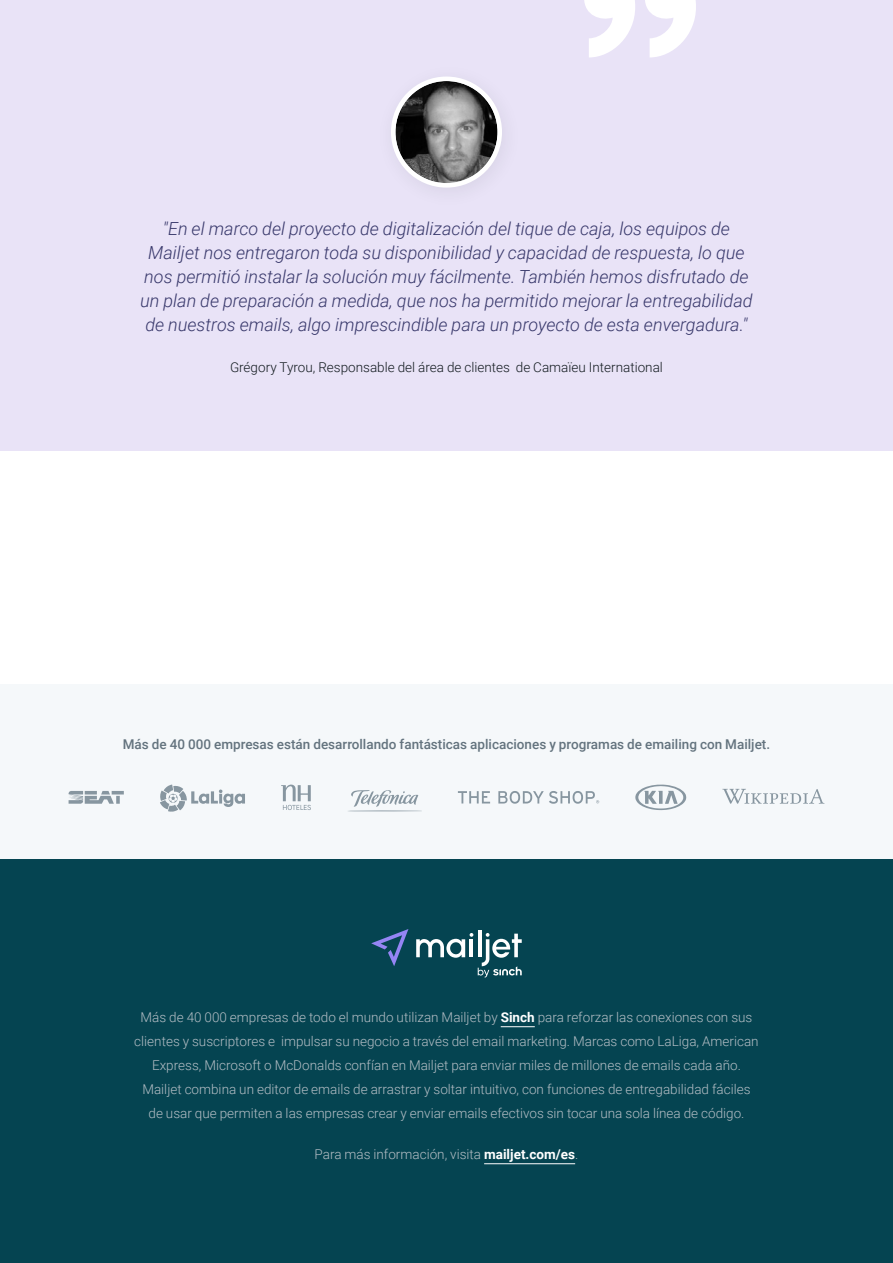
<style>
.page{position:relative;width:893px;height:1263px;background:#fff}
.page>*{position:absolute;margin:0;border:0;box-sizing:border-box;transform-origin:0 0}
.t1{font:italic 300 18px/24px "Roboto";color:#38386b;text-align:center}
.t2{font:300 13.5px/24px "Roboto";color:#b3bdc4;text-align:center}
.t3{font:500 13.5px "Roboto";color:#63737e}
.t4{font:300 13.5px "Roboto";color:#131b20}
.s1{font-weight:700;color:#fff}
</style>
<div class="page">
<div style="left:0;top:859px;width:893px;height:404px;background:#054451"></div>
<div style="left:0;top:685px;width:893px;height:174px;background:#f5f8fa"></div>
<hr style="left:501px;top:1026px;width:34px;height:1px;background:#fff">
<hr style="left:484px;top:1163px;width:91px;height:1px;background:#fff">
<svg style="left:722px;top:789px;width:102px;height:15px"></svg>
<svg style="left:635px;top:784px;width:52px;height:26px"></svg>
<svg style="left:68px;top:791px;width:56px;height:13px"></svg>
<svg style="left:160px;top:784px;width:85px;height:28px"></svg>
<svg style="left:281px;top:784px;width:30px;height:26px"></svg>
<svg style="left:348px;top:790px;width:74px;height:21px"></svg>
<svg style="left:458px;top:791px;width:32px;height:12px"></svg>
<svg style="left:498px;top:791px;width:101px;height:13px"></svg>
<hr style="left:478px;top:930px;width:3px;height:27px;background:#fff">
<svg style="left:371px;top:929px;width:37px;height:37px"></svg>
<svg style="left:416px;top:933px;width:106px;height:45px"></svg>
<div style="left:0;top:0;width:893px;height:451px;background:#e9e3f7"></div>
<svg style="left:584px;top:0;width:112px;height:57px"></svg>
<svg style="left:393px;top:79px;width:107px;height:106px"></svg>
<img style="left:395px;top:81px;width:102px;height:102px;border-radius:51px">
<div style="left:391px;top:77px;width:111px;height:111px;border:4px solid #fff;border-radius:50%"></div>
<p class="t1" style="left:140px;top:216px;width:614px">"En el marco del proyecto de digitalización del tique de caja, los equipos de Mailjet nos entregaron toda su disponibilidad y capacidad de respuesta, lo que nos permitió instalar la solución muy fácilmente. También hemos disfrutado de un plan de preparación a medida, que nos ha permitido mejorar la entregabilidad de nuestros emails, algo imprescindible para un proyecto de esta envergadura."</p>
<p class="t4" style="left:230px;top:357px;width:434px">Grégory Tyrou, Responsable del área de clientes de Camaïeu International</p>
<p class="t3" style="left:123px;top:735px;width:649px">Más de 40 000 empresas están desarrollando fantásticas aplicaciones y programas de emailing con Mailjet.</p>
<p class="t2" style="left:134px;top:1005px;width:626px">Más de 40 000 empresas de todo el mundo utilizan Mailjet by <span class="s1">Sinch</span> para reforzar las conexiones con sus clientes y suscriptores e impulsar su negocio a través del email marketing. Marcas como LaLiga, American Express, Microsoft o McDonalds confían en Mailjet para enviar miles de millones de emails cada año.<br>Mailjet combina un editor de emails de arrastrar y soltar intuitivo, con funciones de entregabilidad fáciles de usar que permiten a las empresas crear y enviar emails efectivos sin tocar una sola línea de código.</p>
<p class="t2" style="left:315px;top:1142px;width:265px">Para más información, visita <span class="s1">mailjet.com/es</span>.</p>
</div>
